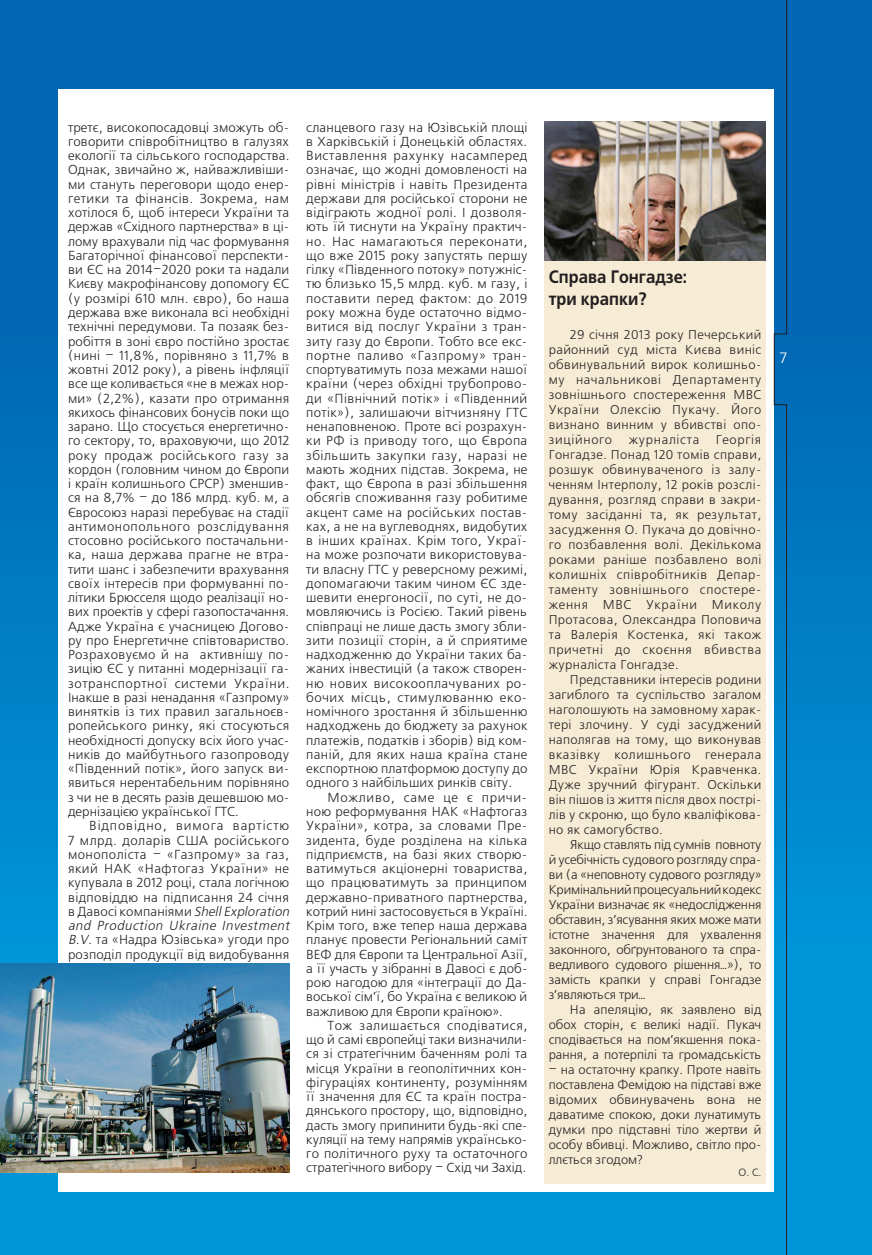
<style>
.page{position:relative;width:872px;height:1255px;background:#fff}
.page>*{position:absolute;margin:0;border:0;box-sizing:border-box;transform-origin:0 0}
.podzagolovok{font:700 18px/21.6px "Free Set C";color:#231f20;scale:.9 1}
.foto{font:15px "Free Set C";color:#fff}
.text_freeset{font:13.05px/14.2px "Free Set C";letter-spacing:.01em;color:#231f20;text-align:justify}
.text_second{font:12.75px/15px "Free Set C";letter-spacing:.02em;color:#231f20;text-align:justify}
.text_second-2{font:12.75px "Free Set C";letter-spacing:.055em;color:#231f20}
.text_second-3{font:10.5px "Free Set C";color:#231f20}
.s1{font-style:italic}
</style>
<div class="page">
<div style="left:0;top:0;width:872px;height:1254px;background:linear-gradient(to bottom,#015dab,#009ddf)"></div>
<div style="left:58px;top:89px;width:716px;height:1102px;background:#fff"></div>
<div style="left:544px;top:126px;width:221px;height:1057px;background:#f6ecd5"></div>
<img style="left:0;top:963px;width:289px;height:209px">
<img style="left:0;top:122px;width:1px;height:191px">
<img style="left:544px;top:122px;width:221px;height:139px">
<svg style="left:774px;top:0;width:13px;height:1254px;background:#0276b9"></svg>
<p class="text_freeset" style="left:68px;top:121px;width:223px">третє, високопосадовці зможуть об&shy;говорити співробітництво в галузях екології та сільського господарства.<br>Однак, звичайно ж, найважливіши&shy;ми стануть переговори щодо енер&shy;гетики та фінансів. Зокрема, нам хотілося б, щоб інтереси України та держав «Східного партнерства» в ці&shy;лому врахували під час формування Багаторічної фінансової перспекти&shy;ви ЄС на 2014–2020 роки та надали Києву макрофінансову допомогу ЄС (у розмірі 610 млн. євро), бо наша держава вже виконала всі необхідні технічні передумови. Та позаяк без&shy;робіття в зоні євро постійно зростає (нині – 11,8%, порівняно з 11,7% в жовтні 2012 року), а рівень інфляції все ще коливається «не в межах нор&shy;ми» (2,2%), казати про отримання якихось фінансових бонусів поки що зарано. Що стосується енергетично&shy;го сектору, то, враховуючи, що 2012 року продаж російського газу за кордон (головним чином до Європи і країн колишнього СРСР) зменшив&shy;ся на 8,7% – до 186 млрд. куб. м, а Євросоюз наразі перебуває на стадії антимонопольного розслідування стосовно російського постачальни&shy;ка, наша держава прагне не втра&shy;тити шанс і забезпечити врахування своїх інтересів при формуванні по&shy;літики Брюсселя щодо реалізації но&shy;вих проектів у сфері газопостачання.<br>Адже Україна є учасницею Догово&shy;ру про Енергетичне співтовариство.<br>Розраховуємо й на активнішу по&shy;зицію ЄС у питанні модернізації га&shy;зотранспортної системи України.<br>Інакше в разі ненадання «Газпрому» винятків із тих правил загальноєв&shy;ропейського ринку, які стосуються необхідності допуску всіх його учас&shy;ників до майбутнього газопроводу «Південний потік», його запуск ви&shy;явиться нерентабельним порівняно з чи не в десять разів дешевшою мо&shy;дернізацією української ГТС.</p>
<p class="text_freeset" style="left:68px;top:819px;width:226px;text-align:left;text-indent:21px">Відповідно, вимога вартістю 7 млрд. доларів США російського монополіста – «Газпрому» за газ, який НАК «Нафтогаз України» не купувала в 2012 році, стала логічною відповіддю на підписання 24 січня в Давосі компаніями <span class="s1">ShellExploration and Production Ukraine Investment B.V.</span> та «Надра Юзівська» угоди про розподіл продукції від видобування</p>
<p class="text_freeset" style="left:306px;top:121px;width:223px">сланцевого газу на Юзівській площі в Харківській і Донецькій областях.<br>Виставлення рахунку насамперед означає, що жодні домовленості на рівні міністрів і навіть Президента держави для російської сторони не відіграють жодної ролі. І дозволя&shy;ють їй тиснути на Україну практич&shy;но. Нас намагаються переконати, що вже 2015 року запустять першу гілку «Південного потоку» потужніс&shy;тю близько 15,5 млрд. куб. м газу, і поставити перед фактом: до 2019 року можна буде остаточно відмо&shy;витися від послуг України з тран&shy;зиту газу до Європи. Тобто все екс&shy;портне паливо «Газпрому» тран&shy;спортуватимуть поза межами нашої країни (через обхідні трубопрово&shy;ди «Північний потік» і «Південний потік»), залишаючи вітчизняну ГТС ненаповненою. Проте всі розрахун&shy;ки РФ із приводу того, що Європа збільшить закупки газу, наразі не мають жодних підстав. Зокрема, не факт, що Європа в разі збільшення обсягів споживання газу робитиме акцент саме на російських постав&shy;ках, а не на вуглеводнях, видобутих в інших країнах. Крім того, Украї&shy;на може розпочати використовува&shy;ти власну ГТС у реверсному режимі, допомагаючи таким чином ЄС зде&shy;шевити енергоносії, по суті, не до&shy;мовляючись із Росією. Такий рівень співпраці не лише дасть змогу збли&shy;зити позиції сторін, а й сприятиме надходженню до України таких ба&shy;жаних інвестицій (а також створен&shy;ню нових високооплачуваних ро&shy;бочих місць, стимулюванню еко&shy;номічного зростання й збільшенню надходжень до бюджету за рахунок платежів, податків і зборів) від ком&shy;паній, для яких наша країна стане експортною платформою доступу до одного з найбільших ринків світу.</p>
<p class="text_freeset" style="left:306px;top:790px;width:223px;text-indent:21px">Можливо, саме це є причи&shy;ною реформування НАК «Нафтогаз України», котра, за словами Пре&shy;зидента, буде розділена на кілька підприємств, на базі яких створю&shy;ватимуться акціонерні товариства, що працюватимуть за принципом державно- приватного партнерства, котрий нині застосовується в Україні.<br>Крім того, вже тепер наша держава планує провести Регіональний саміт ВЕФ для Європи та Центральної Азії, а її участь у зібранні в Давосі є доб&shy;рою нагодою для «інтеграції до Да&shy;воської сім’ї, бо Україна є великою й важливою для Європи країною».</p>
<p class="text_freeset" style="left:306px;top:1018px;width:223px;text-indent:21px">Тож залишається сподіватися, що й самі європейці таки визначили&shy;ся зі стратегічним баченням ролі та місця України в геополітичних кон&shy;фігураціях континенту, розумінням її значення для ЄС та країн постра&shy;дянського простору, що, відповідно, дасть змогу припинити будь-які спе&shy;куляції на тему напрямів українсько&shy;го політичного руху та остаточного стратегічного вибору – Схід чи Захід.</p>
<p class="podzagolovok" style="left:549px;top:267px;width:155px">Cправа Гонгадзе: три крапки?</p>
<p class="text_second" style="left:549px;top:327px;width:214px;text-indent:21px">29 січня 2013 року Печерський районний суд міста Києва виніс обвинувальний вирок колишньо&shy;му начальникові Департаменту зовнішнього спостереження МВС України Олексію Пукачу. Його визнано винним у вбивстві опо&shy;зиційного</p>
<p class="text_second" style="left:549px;top:432px;width:214px;text-indent:167px">Георгія Гонгадзе. Понад 120 томів справи, розшук обвинуваченого із залу&shy;ченням Інтерполу, 12 років розслі&shy;дування, розгляд справи в закри&shy;тому засіданні та, як результат, засудження О. Пукача до довічно&shy;го позбавлення волі. Декількома роками раніше позбавлено волі колишніх співробітників Депар&shy;таменту зовнішнього спостере&shy;ження МВС України Миколу Протасова, Олександра Поповича та Валерія Костенка, які також причетні до скоєння вбивства журналіста Гонгадзе.</p>
<p class="text_second" style="left:549px;top:672px;width:214px;text-indent:21px">Представники інтересів родини загиблого та суспільство загалом наголошують на замовному харак&shy;тері злочину. У суді засуджений наполягав на тому, що виконував вказівку колишнього генерала МВС України Юрія Кравченка.<br>Дуже зручний фігурант. Оскільки він пішов із життя після двох пострі&shy;лів у скроню, що було кваліфікова&shy;но як самогубство.</p>
<p class="text_second" style="left:549px;top:837px;width:214px;text-indent:21px">Якщо ставлять під сумнів повноту й усебічність судового розгляду спра&shy;ви (а «неповноту судового розгляду» Кримінальний процесуальний кодекс України визначає як «недослідження обставин, з’ясування яких може мати істотне значення для ухвалення законного, обґрунтованого та спра&shy;ведливого судового рішення…»), то замість крапки у справі Гонгадзе з’являються три…</p>
<p class="text_second" style="left:549px;top:1002px;width:214px;text-indent:21px">На апеляцію, як заявлено від обох сторін, є великі надії. Пукач сподівається на пом’якшення пока&shy;рання, а потерпілі та громадськість</p>
<p class="text_second" style="left:549px;top:1062px;width:214px">– на остаточну крапку. Проте навіть поставлена Фемідою на підставі вже відомих обвинувачень вона не даватиме спокою, доки лунатимуть думки про підставні тіло жертви й особу вбивці. Можливо, світло про&shy;ллється згодом?</p>
<p class="text_second-3" style="left:738px;top:1167px;width:24px">О. С.</p>
<p class="text_second-2" style="left:628px;top:433px;width:72px">журналіста</p>
<p class="foto" style="left:779px;top:349px;width:9px">7</p>
</div>
